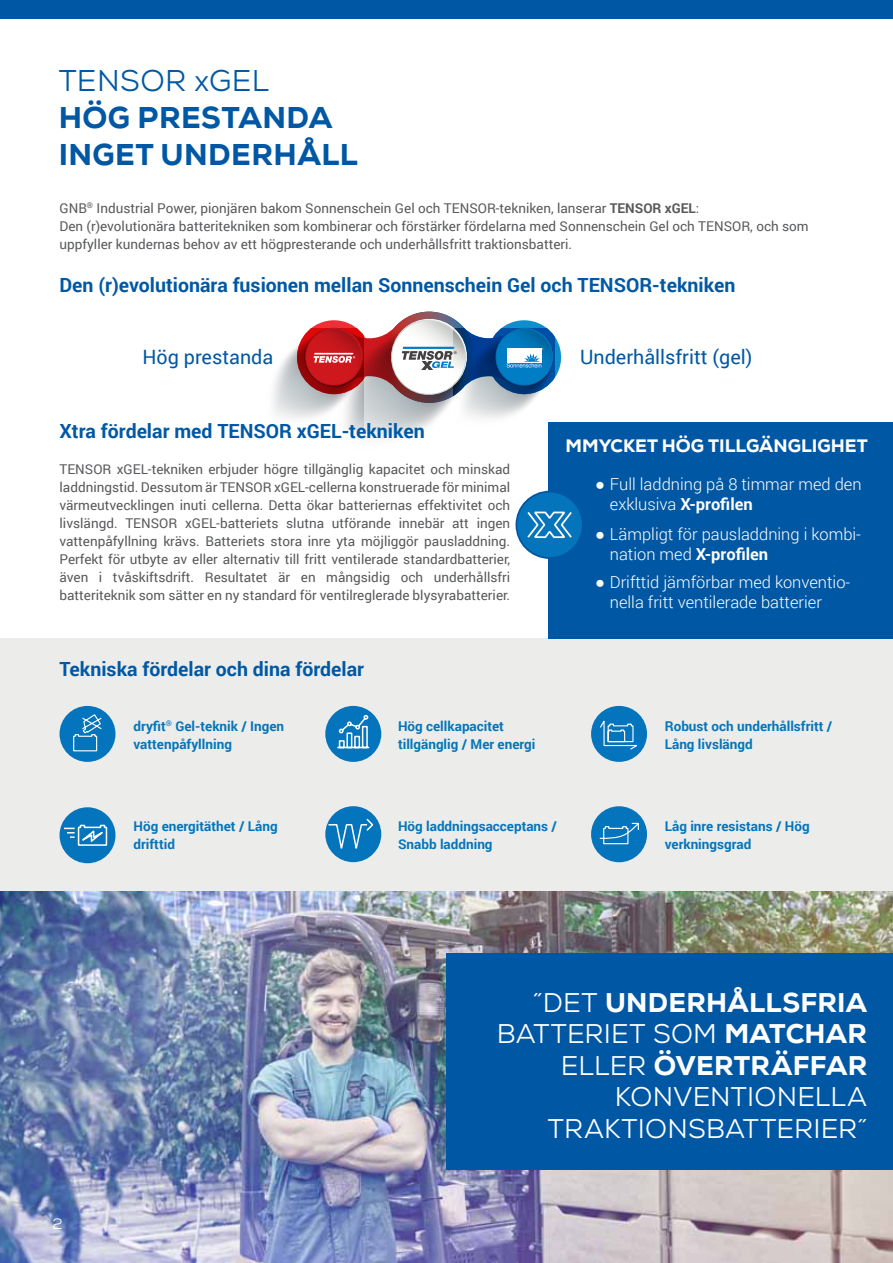
<style>
.page{position:relative;width:893px;height:1263px;background:#fff}
.page>*{position:absolute;margin:0;border:0;box-sizing:border-box;transform-origin:0 0}
.t1{font:800 30px/37px "Nexa";letter-spacing:.015em;color:#0058a4}
.t2{font:30px "Nexa";color:#0058a4}
.t3{font:27px/31.5px "Nexa";letter-spacing:.005em;color:#fff;text-align:right}
.t4{font:19.8px "Roboto";color:#0058a4}
.t5{font:700 19.5px "Roboto";color:#0058a4}
.t6{font:800 18px "Nexa";color:#fff}
.t7{font:300 16.5px/19.8px "Roboto";color:#fff}
.t8{font:15px "Nexa";color:#fff}
.t9{font:13.5px/18px "Roboto";color:#58595b}
.t10{font:700 13.5px/18px "Roboto";color:#0475bc}
.s1{font-weight:700}
.s2{font-family:"Arial";font-weight:400}
.s3{font-weight:800}
</style>
<div class="page">
<svg style="left:487px;top:320px;width:74px;height:74px"></svg>
<svg style="left:273px;top:311px;width:281px;height:142px"></svg>
<div style="left:0;top:0;width:893px;height:18px;background:#0058a4"></div>
<div style="left:0;top:638px;width:893px;height:275px;background:#ecedeb"></div>
<div style="left:60px;top:706px;width:55px;height:56px;background:#0475bc;border-radius:50%"></div>
<svg style="left:73px;top:714px;width:29px;height:38px"></svg>
<div style="left:60px;top:807px;width:55px;height:56px;background:#0475bc;border-radius:50%"></div>
<svg style="left:64px;top:823px;width:52px;height:26px"></svg>
<div style="left:325px;top:706px;width:56px;height:56px;background:#0475bc;border-radius:50%"></div>
<svg style="left:337px;top:714px;width:33px;height:35px"></svg>
<div style="left:325px;top:806px;width:56px;height:56px;background:#0475bc;border-radius:50%"></div>
<svg style="left:327px;top:817px;width:48px;height:39px"></svg>
<div style="left:591px;top:706px;width:56px;height:56px;background:#0475bc;border-radius:50%"></div>
<svg style="left:600px;top:720px;width:37px;height:30px"></svg>
<div style="left:591px;top:806px;width:56px;height:56px;background:#0475bc;border-radius:50%"></div>
<svg style="left:599px;top:822px;width:40px;height:23px"></svg>
<img style="left:0;top:892px;width:893px;height:371px">
<div style="left:446px;top:952px;width:447px;height:217px;background:#0058a4"></div>
<div style="left:549px;top:422px;width:344px;height:216px;background:#0058a4"></div>
<div style="left:516px;top:492px;width:67px;height:66px;background:#0475bc;border-radius:50%"></div>
<div style="left:516px;top:491px;width:68px;height:68px;border:2px solid #0058a4;border-radius:50%"></div>
<svg style="left:527px;top:512px;width:45px;height:26px"></svg>
<h1 class="t2" style="left:59px;top:61px;width:23px">TENSOR</h1>
<h1 class="t2" style="left:194px;top:61px;width:76px">XGEL</h1>
<h1 class="t1" style="left:59px;top:99px;width:301px">HÖG PRESTANDA<br>INGET UNDERHÅLL</h1>
<p class="t9" style="left:60px;top:199px;width:751px">GNB<sup>®</sup> Industrial Power, pionjären bakom Sonnenschein Gel och TENSOR-tekniken, lanserar <span class="s1">TENSOR xGEL</span>:<br>Den (r)evolutionära batteritekniken som kombinerar och förstärker fördelarna med Sonnenschein Gel och TENSOR, och som uppfyller kundernas behov av ett högpresterande och underhållsfritt traktionsbatteri.</p>
<h3 class="t5" style="left:60px;top:271px;width:677px">Den (r)evolutionära fusionen mellan Sonnenschein Gel och TENSOR-tekniken</h3>
<h3 class="t4" style="left:142px;top:343px;width:132px">Hög prestanda</h3>
<h3 class="t4" style="left:580px;top:343px;width:174px">Underhållsfritt (gel)</h3>
<h3 class="t5" style="left:60px;top:418px;width:367px">Xtra fördelar med TENSOR xGEL-tekniken</h3>
<p class="t9" style="left:60px;top:460px;width:452px;text-align:justify">TENSOR xGEL-tekniken erbjuder högre tillgänglig kapacitet och minskad laddningstid. Dessutom är TENSOR xGEL-cellerna konstruerade för minimal värmeutvecklingen inuti cellerna. Detta ökar batteriernas effektivitet och livslängd. TENSOR xGEL-batteriets slutna utförande innebär att ingen vattenpåfyllning krävs. Batteriets stora inre yta möjliggör pausladdning.<br>Perfekt för utbyte av eller alternativ till fritt ventilerade standardbatterier, även i tvåskiftsdrift. Resultatet är en mångsidig och underhållsfri batteriteknik som sätter en ny standard för ventilreglerade blysyrabatterier.</p>
<h3 class="t5" style="left:60px;top:656px;width:306px">Tekniska fördelar och dina fördelar</h3>
<h3 class="t6" style="left:566px;top:434px;width:304px">MMYCKET HÖG TILLGÄNGLIGHET</h3>
<p class="t7" style="left:610px;top:474px;width:253px;text-indent:-15px"><span class="s2">●</span> Full laddning på 8 timmar med den exklusiva <span class="s1">X-profilen</span></p>
<p class="t7" style="left:610px;top:524px;width:253px;text-indent:-15px"><span class="s2">●</span> Lämpligt för pausladdning i kombi&shy;nation med <span class="s1">X-profilen</span></p>
<p class="t7" style="left:610px;top:572px;width:242px;text-indent:-15px"><span class="s2">●</span> Drifttid jämförbar med konventio&shy;nella fritt ventilerade batterier</p>
<p class="t10" style="left:134px;top:716px;width:152px">dryfit<sup>®</sup> Gel-teknik / Ingen vattenpåfyllning</p>
<p class="t10" style="left:398px;top:716px;width:139px">Hög cellkapacitet tillgänglig / Mer energi</p>
<p class="t10" style="left:665px;top:716px;width:169px">Robust och underhållsfritt /<br>Lång livslängd</p>
<p class="t10" style="left:134px;top:817px;width:146px">Hög energitäthet / Lång drifttid</p>
<p class="t10" style="left:398px;top:817px;width:160px">Hög laddningsacceptans /<br>Snabb laddning</p>
<p class="t10" style="left:665px;top:817px;width:146px">Låg inre resistans / Hög verkningsgrad</p>
<p class="t8" style="left:52px;top:1214px;width:12px">2</p>
<h2 class="t3" style="left:497px;top:987px;width:372px">˝DET <span class="s3">UNDERHÅLLSFRIA<br></span>BATTERIET SOM <span class="s3">MATCHAR<br></span>ELLER <span class="s3">ÖVERTRÄFFAR<br></span>KONVENTIONELLA<br>TRAKTIONSBATTERIER˝</h2>
</div>
